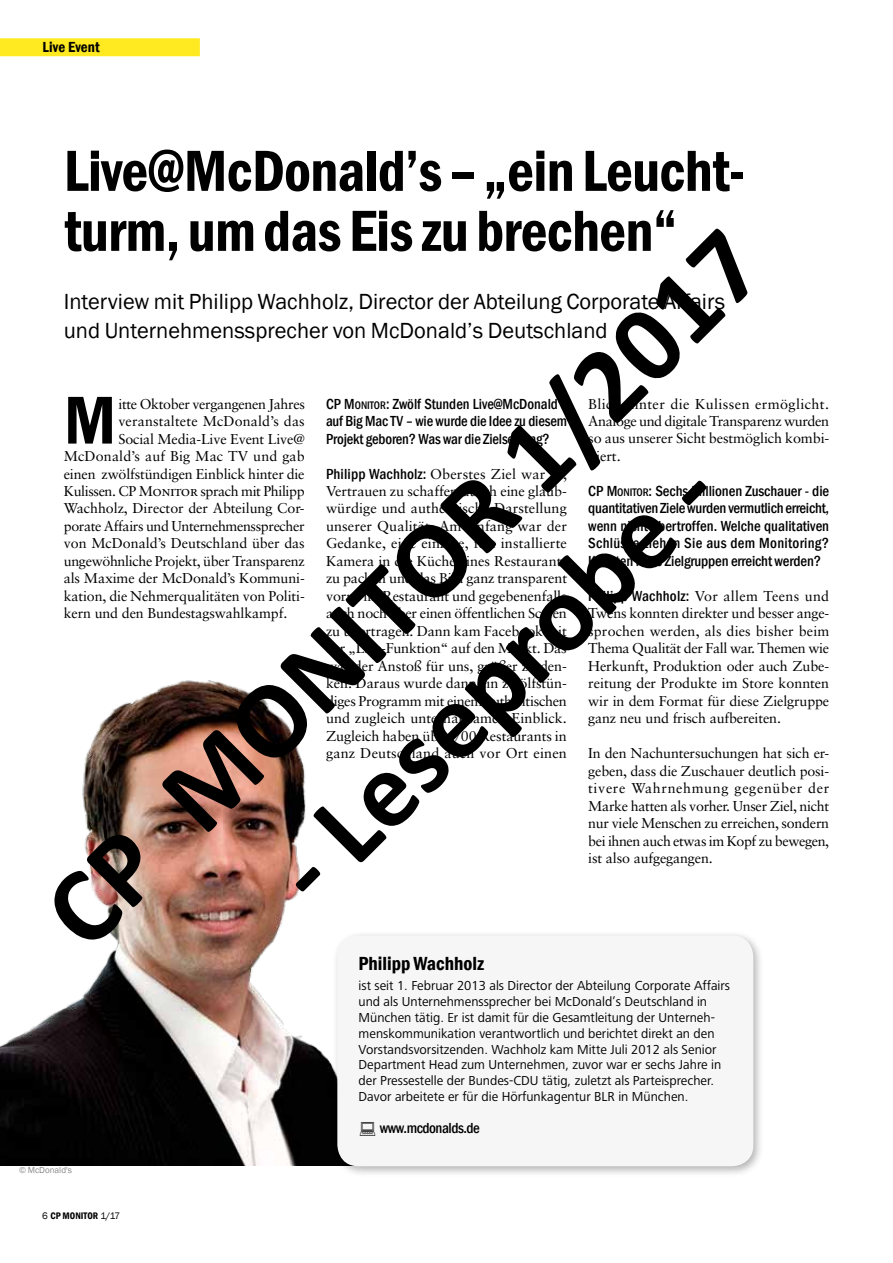
<style>
.page{position:relative;width:893px;height:1263px;background:#fff}
.page>*{position:absolute;margin:0;border:0;box-sizing:border-box;transform-origin:0 0}
.t1{font:700 108px "Calibri";color:#000}
.t2{font:600 condensed 70.05px "Franklin Gothic";color:#000}
.t3{font:600 condensed 60px/60px "Franklin Gothic";letter-spacing:-.01em;color:#000}
.t4{font:22.5px/28.5px "Franklin Gothic";color:#000}
.t5{font:600 condensed 19.5px "Franklin Gothic";color:#000}
.t6{font:500 condensed 15px/17.5px "Franklin Gothic";letter-spacing:-.005em;color:#000;text-align:justify}
.t7{font:500 condensed 15px "Franklin Gothic";letter-spacing:.015em;color:#000}
.t8{font:600 condensed 15px "Franklin Gothic";color:#000}
.t9{font:14.25px/17.4px "Sabon";letter-spacing:-.01em;color:#000;text-align:justify}
.t10{font:14.25px "Sabon";letter-spacing:.01em;color:#000}
.t11{font:13.5px/15.8px "Frutiger Next LT";color:#000}
.t12{font:600 condensed 9.75px "Franklin Gothic";color:#000}
.t13{font:9.75px "Franklin Gothic";color:#000}
.t14{font:9px "Franklin Gothic";letter-spacing:-.005em;color:#878787}
.s1{font-style:inherit}
.s2{font-size:11.25px}
.s3{font-family:"Sabon";font-weight:400;font-stretch:normal;font-size:14.25px}
.s4{font-family:"Franklin Gothic";font-weight:500;font-stretch:condensed;font-size:15px}
.s5{font-family:"Sabon Roman SC"}
.s6{font-weight:400;font-stretch:normal}
</style>
<div class="page">
<div style="left:0;top:38px;width:200px;height:18px;background:#ffea22"></div>
<img style="left:0;top:680px;width:332px;height:485px">
<div style="left:332px;top:930px;width:433px;height:247px;background:#000;opacity:.3"></div>
<div style="left:337px;top:935px;width:416px;height:231px;background:#f6f6f6;border-radius:21px"></div>
<p class="t8" style="left:43px;top:37px;width:59px">Live Event</p>
<h3 class="t3" style="left:64px;top:140px;width:678px">Live@McDonald’s – „ein Leucht&shy;turm, um das Eis zu brechen“</h3>
<h3 class="t4" style="left:64px;top:288px;width:663px">Interview mit Philipp Wachholz, Director der Abteilung Corporate Affairs und Unternehmenssprecher von McDonald’s Deutschland</h3>
<h1 class="t1" style="left:8px;top:874px;width:964px;rotate:-45deg">CP MONITOR 1/2017</h1>
<h2 class="t2" style="left:64px;top:373px;width:54px">M</h2>
<p class="t9" style="left:118px;top:395px;width:188px">itte Oktober vergangenen Jahres</p>
<p class="t9" style="left:588px;top:395px;width:243px">Blick hinter die Kulissen ermöglicht.<br>Analoge und digitale Transparenz wurden so aus unserer Sicht bestmöglich kombi&shy;niert.</p>
<p class="t6" style="left:588px;top:482px;width:242px">CP <span class="s1">M</span><span class="s2">ONITOR</span>: Sechs Millionen Zuschauer - die quantitativen Ziele wurden vermutlich erreicht, wenn nicht übertroffen. Welche qualitativen Schlüsse ziehen Sie aus dem Monitoring?<br>Konnten neue Zielgruppen erreicht werden?</p>
<p class="t7" style="left:588px;top:586px;width:242px">Philipp Wachholz: <span class="s3">Vor allem Teens und</span></p>
<p class="t9" style="left:588px;top:604px;width:243px">Twens konnten direkter und besser ange&shy;sprochen werden, als dies bisher beim Thema Qualität der Fall war. Themen wie Herkunft, Produktion oder auch Zube&shy;reitung der Produkte im Store konnten wir in dem Format für diese Zielgruppe ganz neu und frisch aufbereiten.</p>
<p class="t9" style="left:588px;top:744px;width:243px">In den Nachuntersuchungen hat sich er&shy;geben, dass die Zuschauer deutlich posi&shy;tivere Wahrnehmung gegenüber der Marke hatten als vorher. Unser Ziel, nicht nur viele Menschen zu erreichen, sondern bei ihnen auch etwas im Kopf zu bewegen, ist also aufgegangen.</p>
<p class="t6" style="left:326px;top:395px;width:242px">CP <span class="s1">M</span><span class="s2">ONITOR</span>: Zwölf Stunden Live@McDonald’s auf Big Mac TV – wie wurde die Idee zu diesem Projekt geboren? Was war die Zielsetzung?</p>
<p class="t9" style="left:326px;top:465px;width:243px"><span class="s4">Philipp Wachholz:</span> Oberstes Ziel war es, Vertrauen zu schaffen durch eine glaub&shy;würdige und authentische Darstellung unserer Qualität. Am Anfang war der Gedanke, eine einzige, fest installierte Kamera in die Küche eines Restaurants zu packen und das Bild ganz transparent vorne im Restaurant und gegebenenfalls auch noch über einen öffentlichen Screen zu übertragen. Dann kam Facebook mit der „Live-Funktion“ auf den Markt. Das war der Anstoß für uns, größer zu den&shy;ken. Daraus wurde dann ein zwölfstün&shy;diges Programm mit einem authentischen und zugleich unterhaltsamen Einblick.<br>Zugleich haben über 700 Restaurants in ganz Deutschland auch vor Ort einen</p>
<p class="t10" style="left:118px;top:413px;width:188px">veranstaltete McDonald’s das</p>
<p class="t9" style="left:118px;top:430px;width:188px">Social Media-Live Event Live@</p>
<p class="t10" style="left:64px;top:448px;width:243px">McDonald’s auf Big Mac TV und gab</p>
<p class="t9" style="left:64px;top:465px;width:242px">einen zwölfstündigen Einblick hinter die</p>
<p class="t9" style="left:64px;top:482px;width:242px">Kulissen. CP <span class="s5">Monitor</span> sprach mit Philipp</p>
<p class="t9" style="left:64px;top:500px;width:242px">Wachholz, Director der Abteilung Cor-</p>
<p class="t9" style="left:64px;top:517px;width:242px">porate Affairs und Unternehmenssprecher</p>
<p class="t9" style="left:64px;top:535px;width:243px">von McDonald’s Deutschland über das</p>
<p class="t9" style="left:64px;top:552px;width:243px">ungewöhnliche Projekt, über Transparenz</p>
<p class="t9" style="left:64px;top:569px;width:242px">als Maxime der McDonald’s Kommuni-</p>
<p class="t9" style="left:64px;top:587px;width:242px">kation, die Nehmerqualitäten von Politi-</p>
<p class="t9" style="left:64px;top:604px;width:225px">kern und den Bundestagswahlkampf.</p>
<h1 class="t1" style="left:236px;top:830px;width:581px;rotate:-45deg">- Leseprobe -</h1>
<p class="t14" style="left:19px;top:1164px;width:54px">© McDonald's</p>
<p class="t12" style="left:42px;top:1209px;width:34px"><span class="s6">6</span> CP MONITOR</p>
<p class="t13" style="left:101px;top:1210px;width:21px">1/17</p>
<h3 class="t5" style="left:359px;top:951px;width:127px">Philipp Wachholz</h3>
<p class="t11" style="left:359px;top:978px;width:373px">ist seit 1. Februar 2013 als Director der Abteilung Corporate Affairs und als Unternehmenssprecher bei McDonald’s Deutschland in München tätig. Er ist damit für die Gesamtleitung der Unterneh&shy;menskommunikation verantwortlich und berichtet direkt an den Vorstandsvorsitzenden. Wachholz kam Mitte Juli 2012 als Senior Department Head zum Unternehmen, zuvor war er sechs Jahre in der Pressestelle der Bundes-CDU tätig, zuletzt als Parteisprecher.<br>Davor arbeitete er für die Hörfunkagentur BLR in München.</p>
<p class="t6" style="left:380px;top:1119px;width:102px">www.mcdonalds.de</p>
</div>
